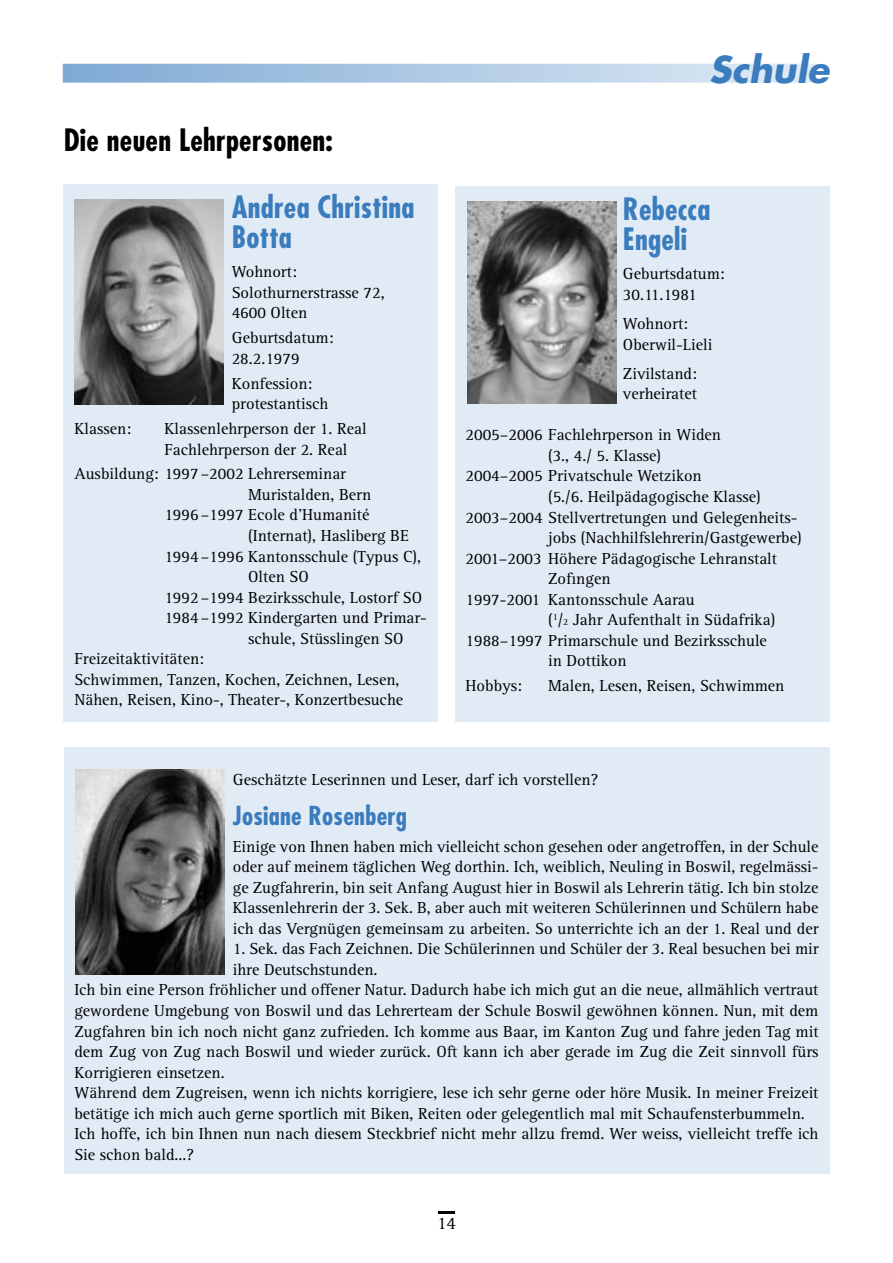
<style>
.page{position:relative;width:893px;height:1263px;background:#fff}
.page>*{position:absolute;margin:0;border:0;box-sizing:border-box;transform-origin:0 0}
.t1{font:italic 700 36px "Futura";color:#3a7cbd}
.UT{font:700 condensed 30px/30px "Futura";letter-spacing:.01em;color:#3a7cbd}
.UT-2{font:700 condensed 30px "Futura";letter-spacing:.01em;color:#000}
.UT-3{font:700 condensed 25.5px "Futura";letter-spacing:.01em;color:#3a7cbd}
.t2{font:18px "Rotis Serif";color:#000}
.Grundschrift_11{font:16.5px/20.5px "Rotis Serif";color:#000}
.s1{font-size:9.6px}
</style>
<div class="page">
<hr style="left:438px;top:1211px;width:17px;height:3px;background:#000">
<svg style="left:63px;top:64px;width:755px;height:19px;background:#b1cbe5"></svg>
<div style="left:64px;top:184px;width:374px;height:538px;background:#e1ebf5"></div>
<div style="left:455px;top:186px;width:374px;height:536px;background:#e1ebf5"></div>
<img style="left:75px;top:199px;width:148px;height:205px">
<img style="left:468px;top:201px;width:148px;height:203px">
<div style="left:64px;top:747px;width:765px;height:427px;background:#e1ebf5"></div>
<img style="left:76px;top:769px;width:148px;height:205px">
<p class="UT-2" style="left:64px;top:121px;width:271px">Die neuen Lehrpersonen:</p>
<p class="UT" style="left:232px;top:192px;width:184px">Andrea Christina<br>Botta</p>
<p class="Grundschrift_11" style="left:232px;top:262px;width:67px">Wohnort:</p>
<p class="Grundschrift_11" style="left:232px;top:283px;width:154px">Solothurnerstrasse 72,</p>
<p class="Grundschrift_11" style="left:232px;top:303px;width:77px">4600 Olten</p>
<p class="Grundschrift_11" style="left:232px;top:328px;width:103px">Geburtsdatum:</p>
<p class="Grundschrift_11" style="left:232px;top:349px;width:69px">28.2.1979</p>
<p class="Grundschrift_11" style="left:232px;top:373px;width:82px">Konfession:</p>
<p class="Grundschrift_11" style="left:232px;top:394px;width:98px">protestantisch</p>
<p class="Grundschrift_11" style="left:74px;top:419px;width:58px">Klassen:</p>
<p class="Grundschrift_11" style="left:164px;top:419px;width:204px">Klassenlehrperson der 1. Real</p>
<p class="Grundschrift_11" style="left:164px;top:439px;width:185px">Fachlehrperson der 2. Real</p>
<p class="Grundschrift_11" style="left:248px;top:464px;width:125px;text-indent:-174px">Ausbildung: 1997 –2002 Lehrerseminar<br>Muristalden, Bern</p>
<p class="Grundschrift_11" style="left:248px;top:505px;width:162px;text-indent:-84px">1996 –1997 Ecole d’Humanité (Internat), Hasliberg BE</p>
<p class="Grundschrift_11" style="left:248px;top:546px;width:174px;text-indent:-84px">1994 –1996 Kantonsschule (Typus C),<br>Olten SO</p>
<p class="Grundschrift_11" style="left:164px;top:587px;width:259px">1992 –1994 Bezirksschule, Lostorf SO</p>
<p class="Grundschrift_11" style="left:248px;top:608px;width:180px;text-indent:-84px">1984 –1992 Kindergarten und Primar&shy;schule, Stüsslingen SO</p>
<p class="Grundschrift_11" style="left:74px;top:649px;width:131px">Freizeitaktivitäten:</p>
<p class="Grundschrift_11" style="left:74px;top:670px;width:330px">Schwimmen, Tanzen, Kochen, Zeichnen, Lesen,<br>Nähen, Reisen, Kino-, Theater-, Konzertbesuche</p>
<h1 class="t1" style="left:709px;top:45px;width:121px">Schule</h1>
<p class="UT" style="left:623px;top:194px;width:89px">Rebecca<br>Engeli</p>
<p class="Grundschrift_11" style="left:623px;top:264px;width:103px">Geburtsdatum:</p>
<p class="Grundschrift_11" style="left:623px;top:285px;width:75px">30.11.1981</p>
<p class="Grundschrift_11" style="left:623px;top:314px;width:67px">Wohnort:</p>
<p class="Grundschrift_11" style="left:623px;top:334px;width:91px">Oberwil-Lieli</p>
<p class="Grundschrift_11" style="left:623px;top:363px;width:76px">Zivilstand:</p>
<p class="Grundschrift_11" style="left:623px;top:384px;width:76px">verheiratet</p>
<p class="Grundschrift_11" style="left:548px;top:425px;width:174px;text-indent:-82px">2005–2006 Fachlehrperson in Widen (3., 4./ 5. Klasse)</p>
<p class="Grundschrift_11" style="left:548px;top:466px;width:214px;text-indent:-82px">2004–2005 Privatschule Wetzikon<br>(5./6. Heilpädagogische Klasse)</p>
<p class="Grundschrift_11" style="left:466px;top:507px;width:338px;text-align:right">2003–2004 Stellvertretungen und Gelegenheits&shy;jobs (Nachhilfslehrerin/Gastgewerbe)</p>
<p class="Grundschrift_11" style="left:548px;top:548px;width:230px;text-indent:-82px">2001–2003 Höhere Pädagogische Lehranstalt<br>Zofingen</p>
<p class="Grundschrift_11" style="left:548px;top:589px;width:229px;text-indent:-82px">1997-2001 Kantonsschule Aarau<br>(<sup>1</sup>/<span class="s1">2</span> Jahr Aufenthalt in Südafrika)</p>
<p class="Grundschrift_11" style="left:548px;top:631px;width:220px;text-indent:-82px">1988–1997 Primarschule und Bezirksschule in Dottikon</p>
<p class="Grundschrift_11" style="left:466px;top:676px;width:58px">Hobbys:</p>
<p class="Grundschrift_11" style="left:548px;top:676px;width:238px">Malen, Lesen, Reisen, Schwimmen</p>
<p class="Grundschrift_11" style="left:233px;top:770px;width:367px">Geschätzte Leserinnen und Leser, darf ich vorstellen?</p>
<p class="UT-3" style="left:233px;top:800px;width:176px">Josiane Rosenberg</p>
<p class="Grundschrift_11" style="left:233px;top:836px;width:587px;text-align:justify">Einige von Ihnen haben mich vielleicht schon gesehen oder angetroffen, in der Schule oder auf meinem täglichen Weg dorthin. Ich, weiblich, Neuling in Boswil, regelmässi&shy;ge Zugfahrerin, bin seit Anfang August hier in Boswil als Lehrerin tätig. Ich bin stolze Klassenlehrerin der 3. Sek. B, aber auch mit weiteren Schülerinnen und Schülern habe ich das Vergnügen gemeinsam zu arbeiten. So unterrichte ich an der 1. Real und der</p>
<p class="Grundschrift_11" style="left:233px;top:939px;width:587px">1. Sek. das Fach Zeichnen. Die Schülerinnen und Schüler der 3. Real besuchen bei mir ihre Deutschstunden.</p>
<p class="Grundschrift_11" style="left:74px;top:980px;width:746px;text-align:justify">Ich bin eine Person fröhlicher und offener Natur. Dadurch habe ich mich gut an die neue, allmählich vertraut gewordene Umgebung von Boswil und das Lehrerteam der Schule Boswil gewöhnen können. Nun, mit dem Zugfahren bin ich noch nicht ganz zufrieden. Ich komme aus Baar, im Kanton Zug und fahre jeden Tag mit dem Zug von Zug nach Boswil und wieder zurück. Oft kann ich aber gerade im Zug die Zeit sinnvoll fürs Korrigieren einsetzen.</p>
<p class="Grundschrift_11" style="left:74px;top:1083px;width:746px">Während dem Zugreisen, wenn ich nichts korrigiere, lese ich sehr gerne oder höre Musik. In meiner Freizeit betätige ich mich auch gerne sportlich mit Biken, Reiten oder gelegentlich mal mit Schaufensterbummeln.</p>
<p class="Grundschrift_11" style="left:74px;top:1124px;width:746px">Ich hoffe, ich bin Ihnen nun nach diesem Steckbrief nicht mehr allzu fremd. Wer weiss, vielleicht treffe ich<br>Sie schon bald...?</p>
<p class="t2" style="left:437px;top:1212px;width:20px">14</p>
</div>
